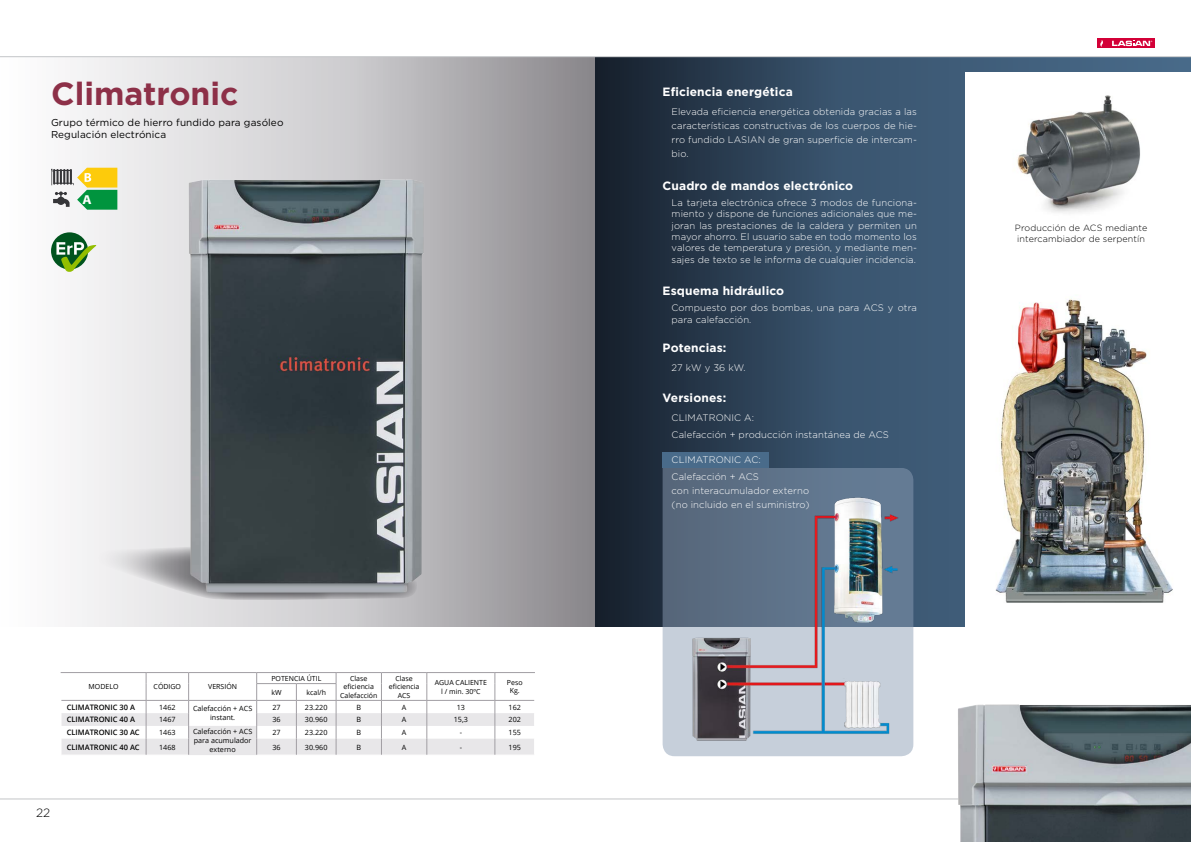
<style>
.page{position:relative;width:1191px;height:842px;background:#fff}
.page>*{position:absolute;margin:0;border:0;box-sizing:border-box;transform-origin:0 0}
.t1{font:700 32px "Gotham";color:#8d3048}
.t2{font:700 13px "Myriad Pro";color:#fff;scale:1.08 1}
.t3{font:700 12px "Gotham";letter-spacing:.01em;color:#fff}
.t4{font:300 12px "Gotham";color:#000}
.t5{font:10px/12px "Gotham";letter-spacing:.01em;color:#000}
.t6{font:300 9.5px/11.4px "Gotham";letter-spacing:.01em;color:#fff}
.t7{font:300 9px/10.8px "Gotham";letter-spacing:.01em;color:#000}
.t8{font:600 7.5px "Open Sans";color:#000}
.t9{font:7.2px/9px "Open Sans";color:#000;text-align:center}
.t10{font:7px/8.4px "Open Sans";color:#000;text-align:center}
</style>
<div class="page">
<svg style="left:1107px;top:39px;width:48px;height:9px"></svg>
<div style="left:1096px;top:39px;width:10px;height:9px;background:#d30037"></div>
<svg style="left:1100px;top:40px;width:3px;height:7px"></svg>
<svg style="left:1112px;top:41px;width:40px;height:5px"></svg>
<div style="left:0;top:57px;width:595px;height:569px;background:linear-gradient(to right,#fff,#949296)"></div>
<svg style="left:595px;top:57px;width:596px;height:569px;background:#2f455b"></svg>
<hr style="left:0;top:56px;width:1191px;height:1px;background:#c3c5c8">
<hr style="left:0;top:798px;width:1191px;height:1px;background:#c3c5c8">
<svg style="left:93px;top:542px;width:325px;height:59px;background:#cbcbcc"></svg>
<img style="left:189px;top:180px;width:235px;height:413px">
<div style="left:965px;top:72px;width:226px;height:554px;background:#fff"></div>
<div style="left:51px;top:232px;width:37px;height:37px;background:#00541e;border-radius:50%"></div>
<svg style="left:56px;top:242px;width:40px;height:30px"></svg>
<svg style="left:51px;top:168px;width:66px;height:42px"></svg>
<img style="left:957px;top:704px;width:234px;height:138px">
<svg style="left:61px;top:672px;width:474px;height:83px"></svg>
<img style="left:648px;top:464px;width:265px;height:293px">
<div style="left:662px;top:452px;width:107px;height:16px;background:#496b8a"></div>
<img style="left:1017px;top:95px;width:123px;height:118px">
<img style="left:1018px;top:96px;width:121px;height:109px">
<img style="left:995px;top:299px;width:178px;height:304px">
<h1 class="t1" style="left:51px;top:75px;width:189px">Climatronic</h1>
<p class="t5" style="left:51px;top:117px;width:234px">Grupo térmico de hierro fundido para gasóleo<br>Regulación electrónica</p>
<h2 class="t2" style="left:82px;top:191px;width:10px">A</h2>
<p class="t10" style="left:89px;top:683px;width:31px">MODELO</p>
<p class="t10" style="left:154px;top:683px;width:29px">CÓDIGO</p>
<p class="t10" style="left:208px;top:683px;width:30px">VERSIÓN</p>
<p class="t10" style="left:271px;top:674px;width:51px">POTENCIA ÚTIL</p>
<p class="t10" style="left:340px;top:674px;width:39px">Clase eficiencia<br>Calefacción</p>
<p class="t10" style="left:389px;top:674px;width:32px">Clase eficiencia<br>ACS</p>
<p class="t10" style="left:435px;top:678px;width:54px;line-height:9px">AGUA CALIENTE l / min. 30ºC</p>
<p class="t10" style="left:507px;top:678px;width:17px">Peso</p>
<p class="t10" style="left:271px;top:688px;width:12px">kW</p>
<p class="t10" style="left:306px;top:688px;width:21px">kcal/h</p>
<p class="t10" style="left:510px;top:686px;width:11px">Kg.</p>
<p class="t8" style="left:67px;top:703px;width:70px">CLIMATRONIC 30 A</p>
<p class="t9" style="left:159px;top:702px;width:18px">1462</p>
<p class="t9" style="left:193px;top:704px;width:61px">Calefacción + ACS instant.</p>
<p class="t9" style="left:272px;top:703px;width:10px">27</p>
<p class="t9" style="left:305px;top:702px;width:24px">23.220</p>
<p class="t9" style="left:356px;top:703px;width:6px">B</p>
<p class="t9" style="left:402px;top:703px;width:6px">A</p>
<p class="t9" style="left:457px;top:702px;width:10px">13</p>
<p class="t9" style="left:508px;top:702px;width:14px">162</p>
<p class="t8" style="left:67px;top:715px;width:70px">CLIMATRONIC 40 A</p>
<p class="t9" style="left:159px;top:715px;width:18px">1467</p>
<p class="t9" style="left:272px;top:715px;width:10px">36</p>
<p class="t9" style="left:305px;top:715px;width:24px">30.960</p>
<p class="t9" style="left:356px;top:715px;width:6px">B</p>
<p class="t9" style="left:402px;top:715px;width:6px">A</p>
<p class="t9" style="left:454px;top:715px;width:16px">15,3</p>
<p class="t9" style="left:508px;top:715px;width:14px">202</p>
<p class="t8" style="left:67px;top:728px;width:75px">CLIMATRONIC 30 AC</p>
<p class="t9" style="left:159px;top:728px;width:18px">1463</p>
<p class="t9" style="left:193px;top:727px;width:61px">Calefacción + ACS para acumulador externo</p>
<p class="t9" style="left:272px;top:728px;width:10px">27</p>
<p class="t9" style="left:305px;top:728px;width:24px">23.220</p>
<p class="t9" style="left:356px;top:728px;width:6px">B</p>
<p class="t9" style="left:402px;top:728px;width:6px">A</p>
<p class="t9" style="left:460px;top:728px;width:4px">-</p>
<p class="t9" style="left:508px;top:728px;width:14px">155</p>
<p class="t8" style="left:67px;top:743px;width:75px">CLIMATRONIC 40 AC</p>
<p class="t9" style="left:159px;top:742px;width:18px">1468</p>
<p class="t9" style="left:272px;top:742px;width:10px">36</p>
<p class="t9" style="left:305px;top:742px;width:24px">30.960</p>
<p class="t9" style="left:356px;top:743px;width:6px">B</p>
<p class="t9" style="left:402px;top:743px;width:6px">A</p>
<p class="t9" style="left:460px;top:743px;width:4px">-</p>
<p class="t9" style="left:508px;top:742px;width:14px">195</p>
<p class="t4" style="left:36px;top:807px;width:16px">22</p>
<p class="t3" style="left:662px;top:85px;width:132px">Eficiencia energética</p>
<p class="t6" style="left:671px;top:105px;width:247px;line-height:14px;text-align:justify">Elevada eficiencia energética obtenida gracias a las características constructivas de los cuerpos de hie&shy;rro fundido LASIAN de gran superficie de intercam&shy;bio.</p>
<p class="t3" style="left:662px;top:178px;width:192px">Cuadro de mandos electrónico</p>
<p class="t6" style="left:671px;top:197px;width:247px;text-align:justify">La tarjeta electrónica ofrece 3 modos de funciona&shy;miento y dispone de funciones adicionales que me&shy;joran las prestaciones de la caldera y permiten un mayor ahorro. El usuario sabe en todo momento los valores de temperatura y presión, y mediante men&shy;sajes de texto se le informa de cualquier incidencia.</p>
<p class="t3" style="left:662px;top:284px;width:123px">Esquema hidráulico</p>
<p class="t6" style="left:671px;top:303px;width:247px">Compuesto por dos bombas, una para ACS y otra para calefacción.</p>
<p class="t3" style="left:662px;top:341px;width:65px">Potencias:</p>
<p class="t6" style="left:671px;top:362px;width:75px">27 kW y 36 kW.</p>
<p class="t3" style="left:662px;top:391px;width:65px">Versiones:</p>
<p class="t6" style="left:671px;top:410px;width:219px;line-height:16.8px">CLIMATRONIC A:<br>Calefacción + producción instantánea de ACS</p>
<p class="t6" style="left:671px;top:452px;width:91px;line-height:16.8px">CLIMATRONIC AC:<br>Calefacción + ACS</p>
<p class="t6" style="left:671px;top:484px;width:139px;line-height:14px">con interacumulador externo (no incluido en el suministro)</p>
<p class="t7" style="left:1015px;top:223px;width:134px">Producción de ACS mediante intercambiador de serpentín</p>
</div>
